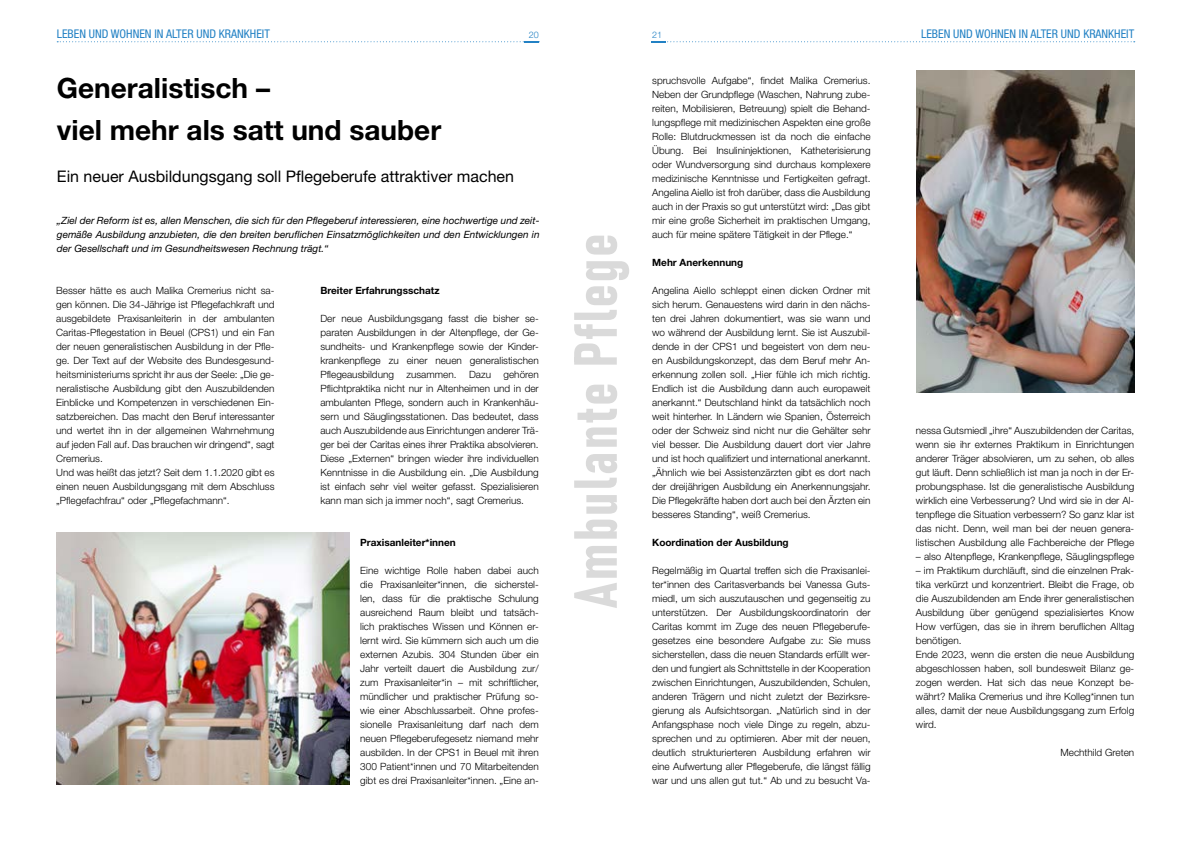
<style>
.page{position:relative;width:1191px;height:842px;background:#fff}
.page>*{position:absolute;margin:0;border:0;box-sizing:border-box;transform-origin:0 0}
.t1{font:60px "Bahnschrift";letter-spacing:.025em;color:#dadada}
.t2{font:700 28px/42px "Helvetica Neue";color:#000}
.t3{font:16px "Helvetica Neue";color:#000}
.t4{font:condensed 12px "Helvetica Neue";color:#2281c4}
.t5{font:300 10px/14px "Helvetica Neue";color:#000;text-align:justify}
.t6{font:italic 10px/14px "Helvetica Neue";color:#000;text-align:justify}
.t7{font:700 10px "Helvetica Neue";color:#000}
.t8{font:300 9px "Helvetica Neue";color:#2281c4}
</style>
<div class="page">
<svg style="left:57px;top:41px;width:482px;height:2px"></svg>
<svg style="left:651px;top:41px;width:483px;height:1px"></svg>
<img style="left:57px;top:533px;width:293px;height:251px">
<img style="left:916px;top:71px;width:218px;height:321px">
<p class="t4" style="left:57px;top:27px;width:215px">LEBEN UND WOHNEN IN ALTER UND KRANKHEIT</p>
<p class="t8" style="left:529px;top:29px;width:12px">20</p>
<p class="t8" style="left:652px;top:29px;width:12px">21</p>
<p class="t4" style="left:921px;top:27px;width:215px">LEBEN UND WOHNEN IN ALTER UND KRANKHEIT</p>
<h2 class="t2" style="left:57px;top:66px;width:386px">Generalistisch –<br>viel mehr als satt und sauber</h2>
<h3 class="t3" style="left:57px;top:167px;width:458px">Ein neuer Ausbildungsgang soll Pflegeberufe attraktiver machen</h3>
<p class="t6" style="left:57px;top:213px;width:484px">„Ziel der Reform ist es, allen Menschen, die sich für den Pflegeberuf interessieren, eine hochwertige und zeit&shy;gemäße Ausbildung anzubieten, die den breiten beruflichen Einsatzmöglichkeiten und den Entwicklungen in der Gesellschaft und im Gesundheitswesen Rechnung trägt.“</p>
<p class="t5" style="left:56px;top:283px;width:220px;text-align:left">Besser hätte es auch Malika Cremerius nicht sa&shy;gen können. Die 34-Jährige ist Pflegefachkraft und ausgebildete Praxisanleiterin in der ambulanten Caritas-Pflegestation in Beuel (CPS1) und ein Fan der neuen generalistischen Ausbildung in der Pfle&shy;ge. Der Text auf der Website des Bundesgesund&shy;heitsministeriums spricht ihr aus der Seele: „Die ge&shy;neralistische Ausbildung gibt den Auszubildenden Einblicke und Kompetenzen in verschiedenen Ein&shy;satzbereichen. Das macht den Beruf interessanter und wertet ihn in der allgemeinen Wahrnehmung auf jeden Fall auf. Das brauchen wir dringend“, sagt Cremerius.<br>Und was heißt das jetzt? Seit dem 1.1.2020 gibt es einen neuen Ausbildungsgang mit dem Abschluss „Pflegefachfrau“ oder „Pflegefachmann“.</p>
<p class="t7" style="left:320px;top:284px;width:121px">Breiter Erfahrungsschatz</p>
<p class="t5" style="left:320px;top:311px;width:220px">Der neue Ausbildungsgang fasst die bisher se&shy;paraten Ausbildungen in der Altenpflege, der Ge&shy;sundheits- und Krankenpflege sowie der Kinder&shy;krankenpflege zu einer neuen generalistischen Pflegeausbildung</p>
<p class="t5" style="left:320px;top:367px;width:220px;text-indent:183px">gehören Pflichtpraktika nicht nur in Altenheimen und in der ambulanten Pflege, sondern auch in Krankenhäu&shy;sern und Säuglingsstationen. Das bedeutet, dass auch Auszubildende aus Einrichtungen anderer Trä&shy;ger bei der Caritas eines ihrer Praktika absolvieren.<br>Diese „Externen“ bringen wieder ihre individuellen Kenntnisse in die Ausbildung ein. „Die Ausbildung ist einfach sehr viel weiter gefasst. Spezialisieren kann man sich ja immer noch“, sagt Cremerius.</p>
<p class="t7" style="left:360px;top:536px;width:97px">Praxisanleiter*innen</p>
<p class="t5" style="left:360px;top:563px;width:180px">Eine wichtige Rolle haben dabei auch die Praxisanleiter*innen, die sicherstel&shy;len, dass für die praktische Schulung ausreichend Raum bleibt und tatsäch&shy;lich praktisches Wissen und Können er&shy;lernt wird. Sie kümmern sich auch um die externen Azubis. 304 Stunden über ein Jahr verteilt dauert die Ausbildung zur/ zum Praxisanleiter*in – mit schriftlicher, mündlicher und praktischer Prüfung so&shy;wie einer Abschlussarbeit. Ohne profes&shy;sionelle Praxisanleitung darf nach dem neuen Pflegeberufegesetz niemand mehr ausbilden. In der CPS1 in Beuel mit ihren 300 Patient*innen und 70 Mitarbeitenden gibt es drei Praxisanleiter*innen. „Eine an-</p>
<p class="t5" style="left:406px;top:367px;width:51px">zusammen.</p>
<p class="t5" style="left:469px;top:367px;width:24px">Dazu</p>
<h1 class="t1" style="left:550px;top:609px;width:377px;rotate:-90deg">Ambulante Pflege</h1>
<p class="t5" style="left:652px;top:73px;width:220px">spruchsvolle Aufgabe“, findet Malika Cremerius.<br>Neben der Grundpflege (Waschen, Nahrung zube&shy;reiten, Mobilisieren, Betreuung) spielt die Behand&shy;lungspflege mit medizinischen Aspekten eine große Rolle: Blutdruckmessen ist da noch die einfache Übung. Bei Insulininjektionen, Katheterisierung oder Wundversorgung sind durchaus komplexere medizinische Kenntnisse und Fertigkeiten gefragt.<br>Angelina Aiello ist froh darüber, dass die Ausbildung auch in der Praxis so gut unterstützt wird: „Das gibt mir eine große Sicherheit im praktischen Umgang, auch für meine spätere Tätigkeit in der Pflege.“</p>
<p class="t7" style="left:652px;top:256px;width:93px">Mehr Anerkennung</p>
<p class="t5" style="left:652px;top:283px;width:220px">Angelina Aiello schleppt einen dicken Ordner mit sich herum. Genauestens wird darin in den nächs&shy;ten drei Jahren dokumentiert, was sie wann und wo während der Ausbildung lernt. Sie ist Auszubil&shy;dende in der CPS1 und begeistert von dem neu&shy;en Ausbildungskonzept, das dem Beruf mehr An&shy;erkennung zollen soll. „Hier fühle ich mich richtig.<br>Endlich ist die Ausbildung dann auch europaweit anerkannt.“ Deutschland hinkt da tatsächlich noch weit hinterher. In Ländern wie Spanien, Österreich oder der Schweiz sind nicht nur die Gehälter sehr viel besser. Die Ausbildung dauert dort vier Jahre und ist hoch qualifiziert und international anerkannt. „Ähnlich wie bei Assistenzärzten gibt es dort nach der dreijährigen Ausbildung ein Anerkennungsjahr.<br>Die Pflegekräfte haben dort auch bei den Ärzten ein besseres Standing“, weiß Cremerius.</p>
<p class="t7" style="left:652px;top:536px;width:138px">Koordination der Ausbildung</p>
<p class="t5" style="left:652px;top:563px;width:220px">Regelmäßig im Quartal treffen sich die Praxisanlei&shy;ter*innen des Caritasverbands bei Vanessa Guts&shy;miedl, um sich auszutauschen und gegenseitig zu unterstützen. Der Ausbildungskoordinatorin der Caritas kommt im Zuge des neuen Pflegeberufe&shy;gesetzes eine besondere Aufgabe zu: Sie muss sicherstellen, dass die neuen Standards erfüllt wer&shy;den und fungiert als Schnittstelle in der Kooperation zwischen Einrichtungen, Auszubildenden, Schulen, anderen Trägern und nicht zuletzt der Bezirksre&shy;gierung als Aufsichtsorgan. „Natürlich sind in der Anfangsphase noch viele Dinge zu regeln, abzu&shy;sprechen und zu optimieren. Aber mit der neuen, deutlich strukturierteren Ausbildung erfahren wir eine Aufwertung aller Pflegeberufe, die längst fällig war und uns allen gut tut.“ Ab und zu besucht Va-</p>
<p class="t5" style="left:916px;top:423px;width:220px">nessa Gutsmiedl „ihre“ Auszubildenden der Caritas, wenn sie ihr externes Praktikum in Einrichtungen anderer Träger absolvieren, um zu sehen, ob alles gut läuft. Denn schließlich ist man ja noch in der Er&shy;probungsphase. Ist die generalistische Ausbildung wirklich eine Verbesserung? Und wird sie in der Al&shy;tenpflege die Situation verbessern? So ganz klar ist das nicht. Denn, weil man bei der neuen genera&shy;listischen Ausbildung alle Fachbereiche der Pflege</p>
<p class="t5" style="left:916px;top:549px;width:220px">– also Altenpflege, Krankenpflege, Säuglingspflege</p>
<p class="t5" style="left:916px;top:563px;width:220px;text-align:left">– im Praktikum durchläuft, sind die einzelnen Prak&shy;tika verkürzt und konzentriert. Bleibt die Frage, ob die Auszubildenden am Ende ihrer generalistischen Ausbildung über genügend spezialisiertes Know How verfügen, das sie in ihrem beruflichen Alltag benötigen.<br>Ende 2023, wenn die ersten die neue Ausbildung abgeschlossen haben, soll bundesweit Bilanz ge&shy;zogen werden. Hat sich das neue Konzept be&shy;währt? Malika Cremerius und ihre Kolleg*innen tun alles, damit der neue Ausbildungsgang zum Erfolg wird.</p>
<p class="t5" style="left:1060px;top:745px;width:75px">Mechthild Greten</p>
</div>
